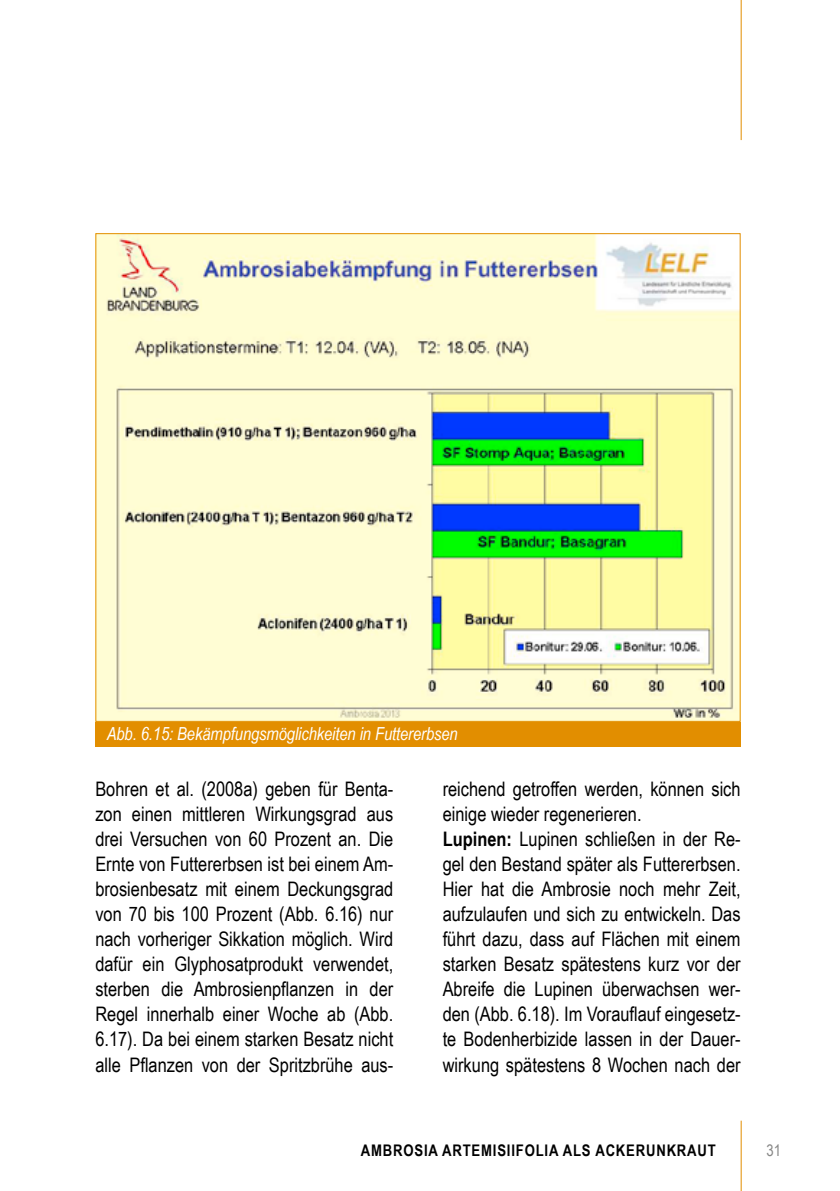
<style>
.page{position:relative;width:840px;height:1191px;background:#fff}
.page>*{position:absolute;margin:0;border:0;box-sizing:border-box;transform-origin:0 0}
.t1{font:20px/25px "Arial Narrow";color:#000;text-align:justify}
.t2{font:italic 18px "Arial Narrow";letter-spacing:-.005em;color:#fff}
.t3{font:700 16px "Arial Narrow";letter-spacing:.05em;color:#000}
.t4{font:16px "Arial Narrow";color:#878786}
.s1{font-weight:700}
</style>
<div class="page">
<hr style="left:740px;top:0;width:1px;height:140px;background:#e28e00">
<hr style="left:740px;top:1120px;width:1px;height:71px;background:#e28e00">
<div style="left:95px;top:721px;width:645px;height:25px;background:#e28e00"></div>
<img style="left:97px;top:235px;width:641px;height:485px">
<p class="t2" style="left:107px;top:721px;width:352px">Abb. 6.15: Bekämpfungsmöglichkeiten in Futtererbsen</p>
<p class="t1" style="left:95px;top:776px;width:299px">Bohren et al. (2008a) geben für Benta&shy;zon einen mittleren Wirkungsgrad aus drei Versuchen von 60 Prozent an. Die Ernte von Futtererbsen ist bei einem Am&shy;brosienbesatz mit einem Deckungsgrad von 70 bis 100 Prozent (Abb. 6.16) nur nach vorheriger Sikkation möglich. Wird dafür ein Glyphosatprodukt verwendet, sterben die Ambrosienpflanzen in der Regel innerhalb einer Woche ab (Abb.<br>6.17). Da bei einem starken Besatz nicht alle Pflanzen von der Spritzbrühe aus-</p>
<p class="t1" style="left:442px;top:776px;width:299px;text-align:left">reichend getroffen werden, können sich einige wieder regenerieren.<br><span class="s1">LUPINEN:</span> Lupinen schließen in der Re&shy;gel den Bestand später als Futtererbsen.<br>Hier hat die Ambrosie noch mehr Zeit, aufzulaufen und sich zu entwickeln. Das führt dazu, dass auf Flächen mit einem starken Besatz spätestens kurz vor der Abreife die Lupinen überwachsen wer&shy;den (Abb. 6.18). Im Vorauflauf eingesetz&shy;te Bodenherbizide lassen in der Dauer&shy;wirkung spätestens 8 Wochen nach der</p>
<p class="t3" style="left:360px;top:1138px;width:63px">AMBROSIA</p>
<p class="t3" style="left:442px;top:1138px;width:58px">ARTEMISIIF</p>
<p class="t3" style="left:524px;top:1138px;width:192px">OLIA ALS ACKERUNKRAUT</p>
<p class="t4" style="left:766px;top:1138px;width:16px">31</p>
</div>
